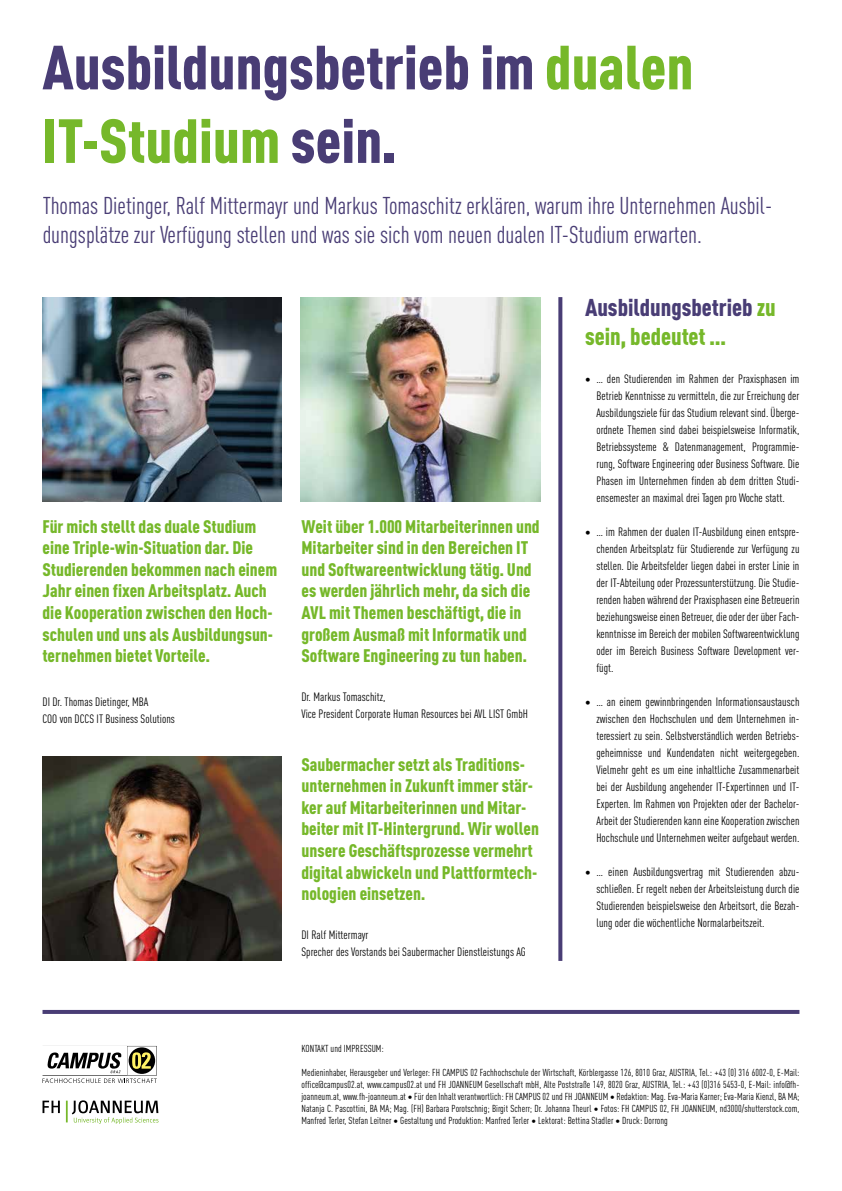
<style>
.page{position:relative;width:842px;height:1191px;background:#fff}
.page>*{position:absolute;margin:0;border:0;box-sizing:border-box;transform-origin:0 0}
.t1{font:900 condensed 61.3px/73.5px "DINOT";color:#493d75}
.t2{font:condensed 24px/28.8px "DINOT";color:#493d75}
.t3{font:900 condensed 24px/28.8px "DINOT";color:#493d75}
.t4{font:900 condensed 18px/21.6px "DINOT";color:#76b82a}
.t5{font:condensed 12px/17px "DINOT";letter-spacing:.005em;color:#000;text-align:justify}
.t6{font:condensed 10px/12px "DINOT";letter-spacing:.005em;color:#000;text-align:justify}
.s1{color:#76b82a}
</style>
<div class="page">
<svg style="left:43px;top:1046px;width:114px;height:37px"></svg>
<svg style="left:43px;top:1100px;width:17px;height:13px"></svg>
<svg style="left:66px;top:1100px;width:92px;height:24px"></svg>
<img style="left:42px;top:298px;width:240px;height:204px">
<img style="left:42px;top:756px;width:240px;height:205px">
<img style="left:301px;top:298px;width:239px;height:204px">
<svg style="left:558px;top:297px;width:4px;height:664px;background:#5a4f82"></svg>
<hr style="left:43px;top:1010px;width:756px;height:4px;background:#493d75">
<h1 class="t1" style="left:42px;top:26px;width:653px">Ausbildungsbetrieb im <span class="s1">dualen<br>IT-Studium</span> sein.</h1>
<h2 class="t2" style="left:43px;top:190px;width:731px">Thomas Dietinger, Ralf Mittermayr und Markus Tomaschitz erklären, warum ihre Unternehmen Ausbil&shy;dungsplätze zur Verfügung stellen und was sie sich vom neuen dualen IT-Studium erwarten.</h2>
<p class="t4" style="left:43px;top:514px;width:236px">Für mich stellt das duale Studium eine Triple-win-Situation dar. Die Studierenden bekommen nach einem Jahr einen fixen Arbeitsplatz. Auch die Kooperation zwischen den Hoch&shy;schulen und uns als Ausbildungsun&shy;ternehmen bietet Vorteile.</p>
<p class="t5" style="left:43px;top:692px;width:134px">DI Dr. Thomas Dietinger, MBA<br>COO von DCCS IT Business Solutions</p>
<p class="t4" style="left:301px;top:514px;width:240px">Weit über 1.000 Mitarbeiterinnen und Mitarbeiter sind in den Bereichen IT und Softwareentwicklung tätig. Und es werden jährlich mehr, da sich die AVL mit Themen beschäftigt, die in großem Ausmaß mit Informatik und Software Engineering zu tun haben.</p>
<p class="t5" style="left:301px;top:687px;width:228px">Dr. Markus Tomaschitz,<br>Vice President Corporate Human Resources bei AVL LIST GmbH</p>
<p class="t4" style="left:301px;top:752px;width:239px">Saubermacher setzt als Traditions&shy;unternehmen in Zukunft immer stär&shy;ker auf Mitarbeiterinnen und Mitar&shy;beiter mit IT-Hintergrund. Wir wollen unsere Geschäftsprozesse vermehrt digital abwickeln und Plattformtech&shy;nologien einsetzen.</p>
<p class="t5" style="left:301px;top:925px;width:226px">DI Ralf Mittermayr<br>Sprecher des Vorstands bei Saubermacher Dienstleistungs AG</p>
<h2 class="t3" style="left:585px;top:291px;width:192px">Ausbildungsbetrieb <span class="s1">zu sein, bedeutet …</span></h2>
<p class="t5" style="left:596px;top:369px;width:205px;text-indent:-11px">• … den Studierenden im Rahmen der Praxisphasen im Betrieb Kenntnisse zu vermitteln, die zur Erreichung der Ausbildungsziele für das Studium relevant sind. Überge&shy;ordnete Themen sind dabei beispielsweise Informatik, Betriebssysteme &amp; Datenmanagement, Programmie&shy;rung, Software Engineering oder Business Software. Die Phasen im Unternehmen finden ab dem dritten Studi&shy;ensemester an maximal drei Tagen pro Woche statt.</p>
<p class="t5" style="left:596px;top:522px;width:205px;text-indent:-11px">• … im Rahmen der dualen IT-Ausbildung einen entspre&shy;chenden Arbeitsplatz für Studierende zur Verfügung zu stellen. Die Arbeitsfelder liegen dabei in erster Linie in der IT-Abteilung oder Prozessunterstützung. Die Studie&shy;renden haben während der Praxisphasen eine Betreuerin beziehungsweise einen Betreuer, die oder der über Fach&shy;kenntnisse im Bereich der mobilen Softwareentwicklung oder im Bereich Business Software Development ver&shy;fügt.</p>
<p class="t5" style="left:596px;top:692px;width:205px;text-indent:-11px">• … an einem gewinnbringenden Informationsaustausch zwischen den Hochschulen und dem Unternehmen in&shy;teressiert zu sein. Selbstverständlich werden Betriebs&shy;geheimnisse und Kundendaten nicht weitergegeben.<br>Vielmehr geht es um eine inhaltliche Zusammenarbeit bei der Ausbildung angehender IT-Expertinnen und IT-Experten. Im Rahmen von Projekten oder der Bachelor-Arbeit der Studierenden kann eine Kooperation zwischen Hochschule und Unternehmen weiter aufgebaut werden.</p>
<p class="t5" style="left:596px;top:862px;width:205px;text-indent:-11px">• … einen Ausbildungsvertrag mit Studierenden abzu&shy;schließen. Er regelt neben der Arbeitsleistung durch die Studierenden beispielsweise den Arbeitsort, die Bezah&shy;lung oder die wöchentliche Normalarbeitszeit.</p>
<p class="t6" style="left:301px;top:1041px;width:84px">KONTAKT und IMPRESSUM:</p>
<p class="t6" style="left:301px;top:1065px;width:500px">Medieninhaber, Herausgeber und Verleger: FH CAMPUS 02 Fachhochschule der Wirtschaft, Körblergasse 126, 8010 Graz, AUSTRIA, Tel.: +43 (0) 316 6002-0, E-Mail: office@campus02.at, www.campus02.at und FH JOANNEUM Gesellschaft mbH, Alte Poststraße 149, 8020 Graz, AUSTRIA, Tel.: +43 (0)316 5453-0, E-Mail: info@fh&shy;joanneum.at, www.fh-joanneum.at • Für den Inhalt verantwortlich: FH CAMPUS 02 und FH JOANNEUM • Redaktion: Mag. Eva-Maria Karner; Eva-Maria Kienzl, BA MA; Natanja C. Pascottini, BA MA; Mag. (FH) Barbara Porotschnig; Birgit Scherr; Dr. Johanna Theurl • Fotos: FH CAMPUS 02, FH JOANNEUM, nd3000/shutterstock.com, Manfred Terler, Stefan Leitner • Gestaltung und Produktion: Manfred Terler • Lektorat: Bettina Stadler • Druck: Dorrong</p>
</div>
